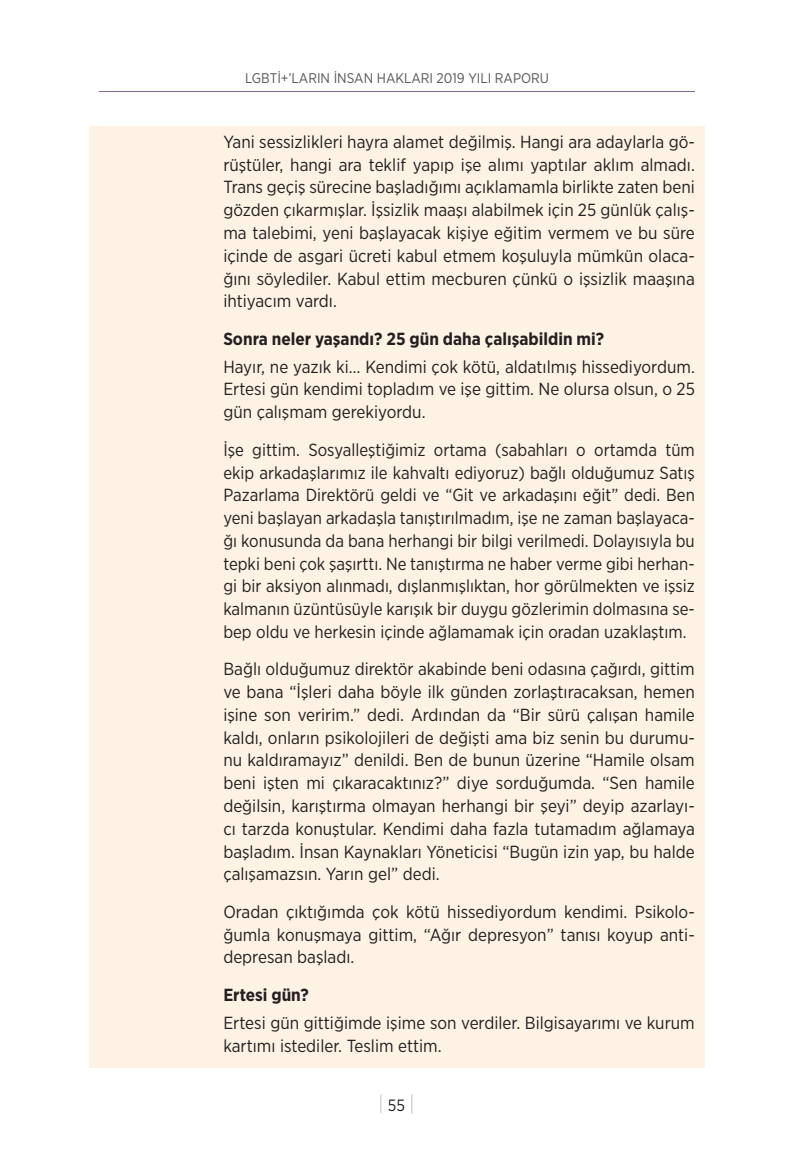
<style>
.page{position:relative;width:809px;height:1171px;background:#fff}
.page>*{position:absolute;margin:0;border:0;box-sizing:border-box;transform-origin:0 0}
.t1{font:100 21px "Gotham Narrow";color:#836b98}
.standart{font:17.5px/22.8px "Gotham Narrow";color:#231f20;text-align:justify}
.standart-2{font:700 17.5px "Gotham Narrow";color:#231f20}
.t2{font:14px "Gotham Narrow";color:#57585a}
.s1{font-weight:400;font-size:16.28px;color:#231f20}
</style>
<div class="page">
<hr style="left:99px;top:91px;width:595px;height:1px;background:#836b98">
<div style="left:89px;top:126px;width:615px;height:941px;background:#fef2e4"></div>
<p class="t2" style="left:245px;top:70px;width:305px">LGBTİ+’LARIN İNSAN HAKLARI 2019 YILI RAPORU</p>
<p class="standart" style="left:223px;top:130px;width:473px">Yani sessizlikleri hayra alamet değilmiş. Hangi ara adaylarla gö&shy;rüştüler, hangi ara teklif yapıp işe alımı yaptılar aklım almadı.<br>Trans geçiş sürecine başladığımı açıklamamla birlikte zaten beni gözden çıkarmışlar. İşsizlik maaşı alabilmek için 25 günlük çalış&shy;ma talebimi, yeni başlayacak kişiye eğitim vermem ve bu süre içinde de asgari ücreti kabul etmem koşuluyla mümkün olaca&shy;ğını söylediler. Kabul ettim mecburen çünkü o işsizlik maaşına ihtiyacım vardı.</p>
<p class="standart-2" style="left:223px;top:327px;width:382px">Sonra neler yaşandı? 25 gün daha çalışabildin mi?</p>
<p class="standart" style="left:223px;top:355px;width:473px">Hayır, ne yazık ki… Kendimi çok kötü, aldatılmış hissediyordum.<br>Ertesi gün kendimi topladım ve işe gittim. Ne olursa olsun, o 25 gün çalışmam gerekiyordu.</p>
<p class="standart" style="left:223px;top:438px;width:473px">İşe gittim. Sosyalleştiğimiz ortama (sabahları o ortamda tüm ekip arkadaşlarımız ile kahvaltı ediyoruz) bağlı olduğumuz Satış Pazarlama Direktörü geldi ve “Git ve arkadaşını eğit” dedi. Ben yeni başlayan arkadaşla tanıştırılmadım, işe ne zaman başlayaca&shy;ğı konusunda da bana herhangi bir bilgi verilmedi. Dolayısıyla bu tepki beni çok şaşırttı. Ne tanıştırma ne haber verme gibi herhan&shy;gi bir aksiyon alınmadı, dışlanmışlıktan, hor görülmekten ve işsiz kalmanın üzüntüsüyle karışık bir duygu gözlerimin dolmasına se&shy;bep oldu ve herkesin içinde ağlamamak için oradan uzaklaştım.</p>
<p class="standart" style="left:223px;top:657px;width:473px">Bağlı olduğumuz direktör akabinde beni odasına çağırdı, gittim ve bana “İşleri daha böyle ilk günden zorlaştıracaksan, hemen işine son veririm.” dedi. Ardından da “Bir sürü çalışan hamile kaldı, onların psikolojileri de değişti ama biz senin bu durumu&shy;nu kaldıramayız” denildi. Ben de bunun üzerine “Hamile olsam beni işten mi çıkaracaktınız?” diye sorduğumda. “Sen hamile değilsin, karıştırma olmayan herhangi bir şeyi” deyip azarlayı&shy;cı tarzda konuştular. Kendimi daha fazla tutamadım ağlamaya başladım. İnsan Kaynakları Yöneticisi “Bugün izin yap, bu halde çalışamazsın. Yarın gel” dedi.</p>
<p class="standart" style="left:223px;top:900px;width:473px">Oradan çıktığımda çok kötü hissediyordum kendimi. Psikolo&shy;ğumla konuşmaya gittim, “Ağır depresyon” tanısı koyup anti&shy;depresan başladı.</p>
<p class="standart-2" style="left:223px;top:983px;width:87px">Ertesi gün?</p>
<p class="standart" style="left:223px;top:1011px;width:473px">Ertesi gün gittiğimde işime son verdiler. Bilgisayarımı ve kurum kartımı istediler. Teslim ettim.</p>
<p class="t1" style="left:378px;top:1091px;width:37px">|<span class="s1">55</span>|</p>
</div>
